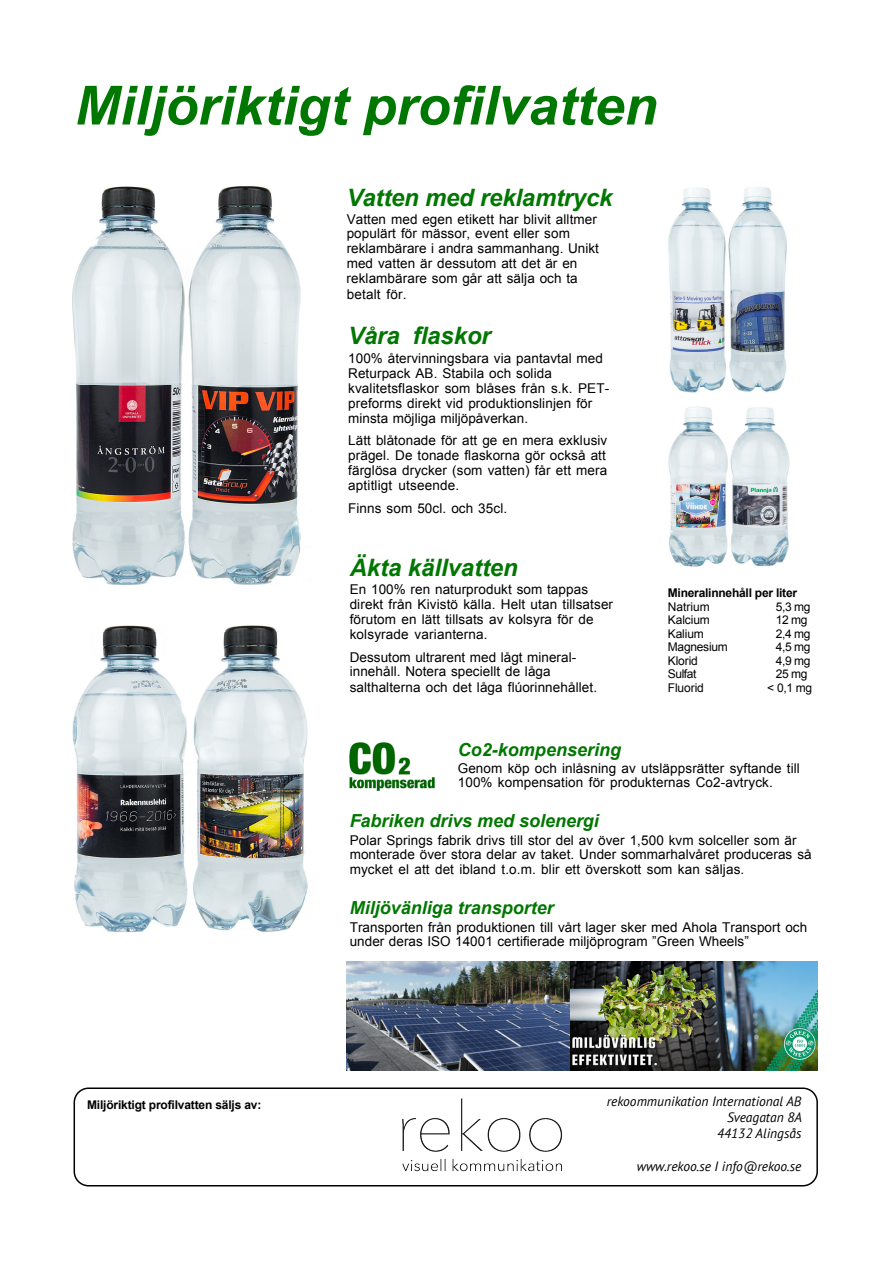
<style>
.page{position:relative;width:893px;height:1263px;background:#fff}
.page>*{position:absolute;margin:0;border:0;box-sizing:border-box;transform-origin:0 0}
.t1{font:italic 700 54px "Arial";color:#070}
.t2{font:italic 700 24px "Arial";letter-spacing:-.005em;color:#070}
.t3{font:italic 700 18px "Arial";color:#070}
.t4{font:13.5px/15px "Arial";letter-spacing:.005em;color:#000}
.t5{font:italic 13.5px/16.2px "PT Sans";color:#000;text-align:right}
.t6{font:12px "Arial";letter-spacing:-.01em;color:#000}
.t7{font:700 12px "Arial";letter-spacing:-.015em;color:#000}
</style>
<div class="page">
<img style="left:668px;top:406px;width:122px;height:161px">
<div style="left:74px;top:1088px;width:744px;height:98px;border:2px solid #000;border-radius:14px"></div>
<img style="left:72px;top:186px;width:229px;height:400px">
<img style="left:72px;top:625px;width:236px;height:307px">
<img style="left:668px;top:187px;width:119px;height:206px">
<img style="left:346px;top:962px;width:224px;height:109px">
<img style="left:570px;top:962px;width:248px;height:109px">
<img style="left:349px;top:742px;width:86px;height:49px">
<img style="left:384px;top:1087px;width:192px;height:100px">
<h1 class="t1" style="left:75px;top:70px;width:584px">Miljöriktigt profilvatten</h1>
<h2 class="t2" style="left:346px;top:182px;width:267px">Vatten med reklamtryck</h2>
<p class="t4" style="left:346px;top:211px;width:254px">Vatten med egen etikett har blivit alltmer populärt för mässor, event eller som reklambärare i andra sammanhang. Unikt med vatten är dessutom att det är en reklambärare som går att sälja och ta betalt för.</p>
<h2 class="t2" style="left:348px;top:320px;width:144px">Våra flaskor</h2>
<p class="t4" style="left:348px;top:351px;width:263px">100% återvinningsbara via pantavtal med Returpack AB. Stabila och solida kvalitetsflaskor som blåses från s.k. PET&shy;preforms direkt vid produktionslinjen för minsta möjliga miljöpåverkan.</p>
<p class="t4" style="left:348px;top:433px;width:261px;text-align:justify">Lätt blåtonade för att ge en mera exklusiv prägel. De tonade flaskorna gör också att färglösa drycker (som vatten) får ett mera aptitligt utseende.</p>
<p class="t4" style="left:348px;top:501px;width:160px">Finns som 50cl. och 35cl.</p>
<h2 class="t2" style="left:350px;top:552px;width:170px">Äkta källvatten</h2>
<p class="t4" style="left:349px;top:582px;width:265px">En 100% ren naturprodukt som tappas direkt från Kivistö källa. Helt utan tillsatser förutom en lätt tillsats av kolsyra för de kolsyrade varianterna.</p>
<p class="t4" style="left:350px;top:649px;width:249px">Dessutom ultrarent med lågt mineral&shy;innehåll. Notera speciellt de låga salthalterna och det låga flúorinnehållet.</p>
<p class="t7" style="left:668px;top:585px;width:131px">Mineralinnehåll per liter</p>
<p class="t6" style="left:668px;top:598px;width:43px">Natrium</p>
<p class="t6" style="left:776px;top:598px;width:36px">5,3 mg</p>
<p class="t6" style="left:668px;top:612px;width:44px">Kalcium</p>
<p class="t6" style="left:776px;top:612px;width:33px">12 mg</p>
<p class="t6" style="left:668px;top:625px;width:38px">Kalium</p>
<p class="t6" style="left:776px;top:625px;width:36px">2,4 mg</p>
<p class="t6" style="left:668px;top:639px;width:61px">Magnesium</p>
<p class="t6" style="left:776px;top:639px;width:36px">4,5 mg</p>
<p class="t6" style="left:668px;top:652px;width:32px">Klorid</p>
<p class="t6" style="left:776px;top:652px;width:36px">4,9 mg</p>
<p class="t6" style="left:668px;top:666px;width:30px">Sulfat</p>
<p class="t6" style="left:776px;top:666px;width:33px">25 mg</p>
<p class="t6" style="left:668px;top:679px;width:38px">Fluorid</p>
<p class="t6" style="left:767px;top:679px;width:46px">&lt; 0,1 mg</p>
<p class="t7" style="left:87px;top:1096px;width:176px">Miljöriktigt profilvatten säljs av:</p>
<h3 class="t3" style="left:458px;top:738px;width:165px">Co2-kompensering</h3>
<p class="t4" style="left:458px;top:760px;width:343px">Genom köp och inlåsning av utsläppsrätter syftande till<br>100% kompensation för produkternas Co2-avtryck.</p>
<h3 class="t3" style="left:350px;top:808px;width:251px">Fabriken drivs med solenergi</h3>
<p class="t4" style="left:349px;top:832px;width:463px">Polar Springs fabrik drivs till stor del av över 1,500 kvm solceller som är monterade över stora delar av taket. Under sommarhalvåret produceras så mycket el att det ibland t.o.m. blir ett överskott som kan säljas.</p>
<h3 class="t3" style="left:350px;top:896px;width:206px">Miljövänliga transporter</h3>
<p class="t4" style="left:350px;top:919px;width:459px">Transporten från produktionen till vårt lager sker med Ahola Transport och under deras ISO 14001 certifierade miljöprogram ”Green Wheels”</p>
<p class="t5" style="left:606px;top:1093px;width:197px">rekoommunikation International AB<br>Sveagatan 8A<br>44132 Alingsås</p>
<p class="t5" style="left:636px;top:1158px;width:166px">www.rekoo.se I info@rekoo.se</p>
</div>
